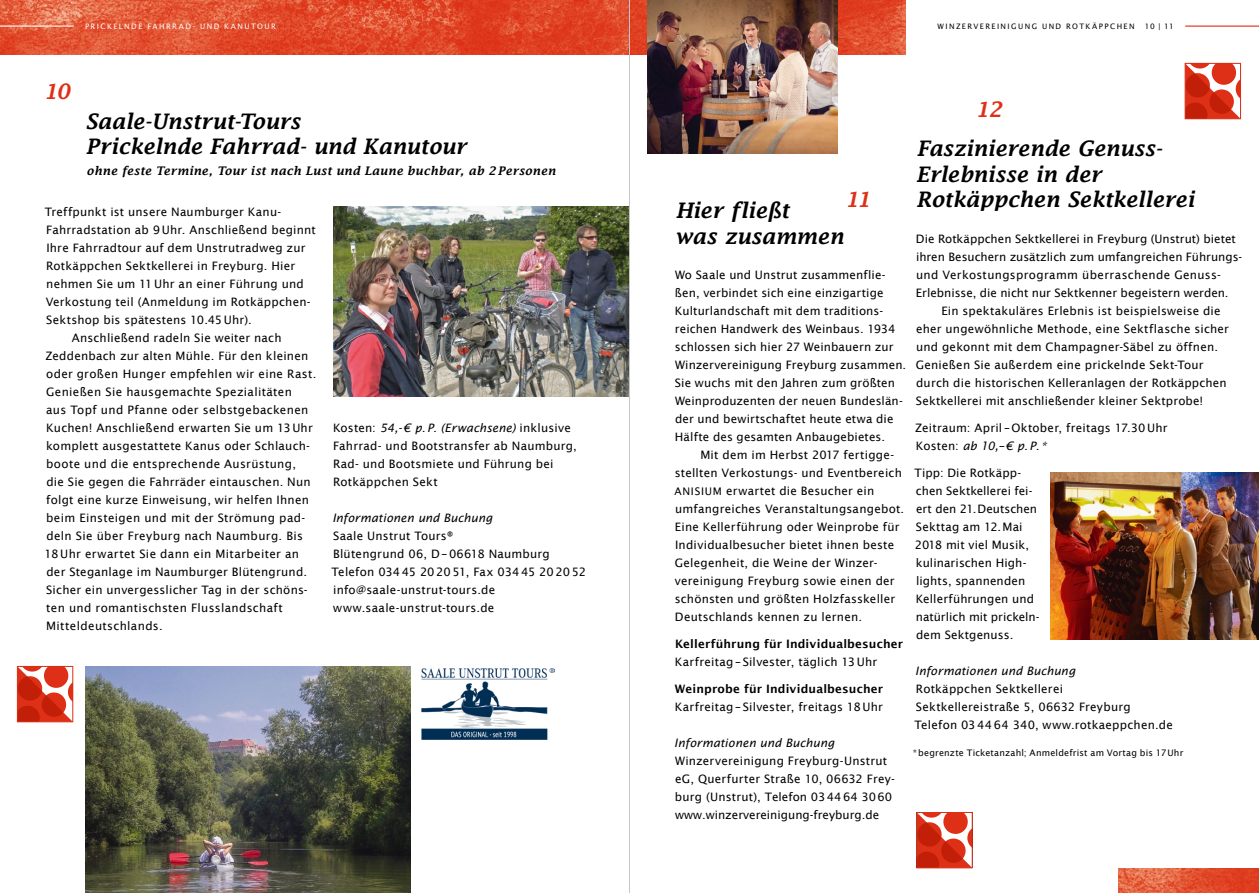
<style>
.page{position:relative;width:1259px;height:893px;background:#fff}
.page>*{position:absolute;margin:0;border:0;box-sizing:border-box;transform-origin:0 0}
.t1{font:italic 600 21px/25.5px "Lucida Fax";letter-spacing:.005em;color:#000}
.t2{font:italic 600 21px "Lucida Fax";color:#dd3017}
.t3{font:11.7px/18px "Lucida Sans";letter-spacing:.02em;color:#000}
.t4{font:11.7px/18px "Lucida Sans";color:#000}
.t5{font:italic 11.7px "Lucida Sans";letter-spacing:.01em;color:#000}
.t6{font:600 11.7px "Lucida Sans";letter-spacing:.015em;color:#000}
.t7{font:italic 600 11.7px "Lucida Fax";letter-spacing:.03em;color:#000}
.t8{font:10.5px "Lucida Sans";color:#000}
.t9{font:9px "Lucida Sans";letter-spacing:.02em;color:#000}
.t10{font:7.5px "Lucida Sans";letter-spacing:.19em;color:#000}
.t11{font:7.5px "Lucida Sans";letter-spacing:.195em;color:#fff}
.s1{font-style:italic}
.s2{font-size:10.5px}
</style>
<div class="page">
<img style="left:0;top:0;width:905px;height:54px">
<svg style="left:19px;top:668px;width:52px;height:52px"></svg>
<div style="left:17px;top:666px;width:56px;height:56px;border:1px solid #dd3017"></div>
<svg style="left:1186px;top:65px;width:53px;height:52px"></svg>
<div style="left:1184px;top:63px;width:57px;height:56px;border:1px solid #dd3017"></div>
<svg style="left:918px;top:814px;width:52px;height:52px"></svg>
<div style="left:916px;top:812px;width:56px;height:56px;border:1px solid #dd3017"></div>
<img style="left:1118px;top:868px;width:141px;height:25px">
<img style="left:421px;top:668px;width:134px;height:72px">
<hr style="left:1185px;top:26px;width:74px;height:1px;background:#dd3017">
<hr style="left:0;top:26px;width:74px;height:1px;background:#fff">
<img style="left:85px;top:666px;width:325px;height:227px">
<img style="left:333px;top:206px;width:296px;height:190px">
<img style="left:1050px;top:472px;width:209px;height:167px">
<img style="left:647px;top:0;width:191px;height:153px">
<hr style="left:629px;top:0;width:1px;height:893px;background:#c5c6c6">
<p class="t11" style="left:85px;top:22px;width:192px">Pricke lnde Fahrrad- und Kanuto ur</p>
<p class="t10" style="left:937px;top:22px;width:199px">Winze rve re inigung und Ro tk äpp che n</p>
<p class="t10" style="left:1144px;top:22px;width:31px">10 | 11</p>
<h1 class="t2" style="left:44px;top:79px;width:28px">10</h1>
<h1 class="t1" style="left:85px;top:108px;width:382px">Saale-Unstrut-Tours<br>Prickelnde Fahrrad- und Kanutour</h1>
<p class="t7" style="left:87px;top:164px;width:471px">ohne feste Termine, Tour ist nach Lust und Laune buchbar, ab 2Personen</p>
<p class="t3" style="left:45px;top:203px;width:238px">Treffpunkt ist unsere Naumburger Kanu-</p>
<p class="t3" style="left:46px;top:221px;width:271px">Fahrradstation ab 9 U hr. Anschließend beginnt</p>
<p class="t3" style="left:46px;top:239px;width:261px">I hre Fahrradtour auf dem U nstrutradweg zur</p>
<p class="t3" style="left:46px;top:257px;width:250px">Rotkäppchen Sektkellerei in Freyburg. H ier</p>
<p class="t3" style="left:46px;top:275px;width:259px">nehmen Sie um 11 Uhr an einer Führung und</p>
<p class="t3" style="left:46px;top:293px;width:266px">Verkostung teil (Anmeldung im Rotkäppchen-</p>
<p class="t3" style="left:46px;top:311px;width:207px">Sektshop bis spätestens 10.45 U hr).</p>
<p class="t3" style="left:72px;top:329px;width:211px">Anschließend radeln Sie weiter nach</p>
<p class="t3" style="left:45px;top:347px;width:264px">Zeddenbach zur alten Mühle. Für den kleinen</p>
<p class="t3" style="left:46px;top:365px;width:272px">oder großen H unger empfehlen wir eine Rast.</p>
<p class="t3" style="left:46px;top:383px;width:247px">Genießen Sie hausgemachte Spezialitäten</p>
<p class="t3" style="left:46px;top:401px;width:264px">aus Topf und Pfanne oder selbstgebackenen</p>
<p class="t3" style="left:46px;top:419px;width:268px">Kuchen! Anschließend erwarten Sie um 13 U hr</p>
<p class="t3" style="left:46px;top:437px;width:265px">komplett ausgestattete Kanus oder Schlauch-</p>
<p class="t3" style="left:46px;top:455px;width:251px">boote und die entsprechende Ausrüstung,</p>
<p class="t3" style="left:46px;top:473px;width:266px">die Sie gegen die Fahrräder eintauschen. N un</p>
<p class="t3" style="left:46px;top:491px;width:264px">folgt eine kurze Einweisung, wir helfen I hnen</p>
<p class="t3" style="left:46px;top:509px;width:261px">beim Einsteigen und mit der Strömung pad-</p>
<p class="t3" style="left:46px;top:527px;width:258px">deln Sie über Freyburg nach Naumburg. Bis</p>
<p class="t3" style="left:44px;top:545px;width:256px">18 U hr erwartet Sie dann ein Mitarbeiter an</p>
<p class="t3" style="left:46px;top:563px;width:262px">der Steganlage im Naumburger Blütengrund.</p>
<p class="t3" style="left:46px;top:581px;width:263px">Sicher ein unvergesslicher Tag in der schöns-</p>
<p class="t3" style="left:46px;top:599px;width:238px">ten und romantischsten Flusslandschaft</p>
<p class="t3" style="left:46px;top:617px;width:118px">Mitteldeutschlands.</p>
<p class="t3" style="left:333px;top:419px;width:245px">Kosten: <span class="s1">54,-€ p. P. (Erwachsene)</span> inklusive Fahrrad- und Bootstransfer ab Naumburg, Rad- und Bootsmiete und Führung bei Rotkäppchen Sekt</p>
<p class="t5" style="left:332px;top:511px;width:162px">Informationen und Buchung</p>
<p class="t3" style="left:332px;top:527px;width:256px">Saale U nstrut Tours®<br>Blütengrund 06, D –06618 Naumburg<br>Telefon 03445 202051, Fax 03445 202052 info@saale-unstrut-tours.de www.saale-unstrut-tours.de</p>
<h1 class="t2" style="left:975px;top:97px;width:28px">12</h1>
<h1 class="t2" style="left:845px;top:187px;width:27px">11</h1>
<h1 class="t1" style="left:675px;top:198px;width:170px">Hier fließt<br>was zusammen</h1>
<p class="t3" style="left:675px;top:266px;width:233px">Wo Saale und U nstrut zusammenflie&shy;ßen, verbindet sich eine einzigartige Kulturlandschaft mit dem traditions&shy;reichen Handwerk des Weinbaus. 1934 schlossen sich hier 27 Weinbauern zur Winzervereinigung Freyburg zusammen.<br>Sie wuchs mit den Jahren zum größten Weinproduzenten der neuen Bundeslän&shy;der und bewirtschaftet heute etwa die Hälfte des gesamten Anbaugebietes.</p>
<p class="t3" style="left:675px;top:446px;width:229px;text-indent:26px">Mit dem im Herbst 2017 fertigge&shy;stellten Verkostungs- und Eventbereich</p>
<p class="t8" style="left:674px;top:485px;width:8px">ANISIU</p>
<p class="t3" style="left:675px;top:482px;width:231px;text-indent:38px"><span class="s2">M</span> erwartet die Besucher ein umfangreiches Veranstaltungsangebot.<br>Eine Kellerführung oder Weinprobe für<br>I ndividualbesucher bietet ihnen beste Gelegenheit, die Weine der Winzer&shy;vereinigung Freyburg sowie einen der schönsten und größten Holzfasskeller Deutschlands kennen zu lernen.</p>
<p class="t6" style="left:675px;top:637px;width:230px">Kellerführung für Individualbesucher</p>
<p class="t3" style="left:675px;top:653px;width:204px">Karfreitag– Silvester, täglich 13 U hr</p>
<p class="t6" style="left:675px;top:682px;width:210px">Weinprobe für Individualbesucher</p>
<p class="t3" style="left:675px;top:698px;width:209px">Karfreitag– Silvester, freitags 18 U hr</p>
<p class="t5" style="left:674px;top:736px;width:162px">Informationen und Buchung</p>
<p class="t4" style="left:675px;top:752px;width:221px">Winzervereinigung Freyburg-U nstrut eG, Querfurter Straße 10, 06632 Frey&shy;burg (U nstrut), Telefon 034464 3060 www.winzervereinigung-freyburg.de</p>
<h1 class="t1" style="left:916px;top:136px;width:279px">Faszinierende Genuss-<br>Erlebnisse in der<br>Rotkäppchen Sektkellerei</h1>
<p class="t4" style="left:916px;top:230px;width:321px">Die Rotkäppchen Sektkellerei in Freyburg (U nstrut) bietet</p>
<p class="t4" style="left:916px;top:248px;width:328px">ihren Besuchern zusätzlich zum umfangreichen Führungs-</p>
<p class="t3" style="left:916px;top:266px;width:306px">und Verkostungsprogramm überraschende Genuss-</p>
<p class="t4" style="left:916px;top:284px;width:314px">Erlebnisse, die nicht nur Sektkenner begeistern werden.</p>
<p class="t3" style="left:941px;top:302px;width:281px">Ein spektakuläres Erlebnis ist beispielsweise die</p>
<p class="t3" style="left:916px;top:320px;width:314px">eher ungewöhnliche Methode, eine Sektflasche sicher</p>
<p class="t3" style="left:916px;top:338px;width:303px">und gekonnt mit dem Champagner-Säbel zu öffnen.</p>
<p class="t3" style="left:916px;top:356px;width:289px">Genießen Sie außerdem eine prickelnde Sekt-Tour</p>
<p class="t3" style="left:916px;top:374px;width:312px">durch die historischen Kelleranlagen der Rotkäppchen</p>
<p class="t3" style="left:916px;top:392px;width:289px">Sektkellerei mit anschließender kleiner Sektprobe!</p>
<p class="t3" style="left:915px;top:419px;width:254px">Zeitraum: April –Oktober, freitags 17.30 U hr<br>Kosten: <span class="s1">ab 10,–€ p. P. *</span></p>
<p class="t3" style="left:914px;top:464px;width:127px">Tipp: Die Rotkäpp&shy;chen Sektkellerei fei&shy;ert den 21. Deutschen<br>Sekttag am 12.Mai<br>2018 mit viel Musik, kulinarischen H igh&shy;lights, spannenden<br>Kellerführungen und natürlich mit prickeln&shy;dem Sektgenuss.</p>
<p class="t5" style="left:915px;top:664px;width:162px">Informationen und Buchung</p>
<p class="t3" style="left:914px;top:680px;width:260px">Rotkäppchen Sektkellerei<br>Sektkellereistraße 5, 06632 Freyburg<br>Telefon 034464 340, www.rotkaeppchen.de</p>
<p class="t9" style="left:913px;top:748px;width:272px">*begrenzte Ticketanzahl; Anmeldefrist am Vortag bis 17 U hr</p>
</div>
